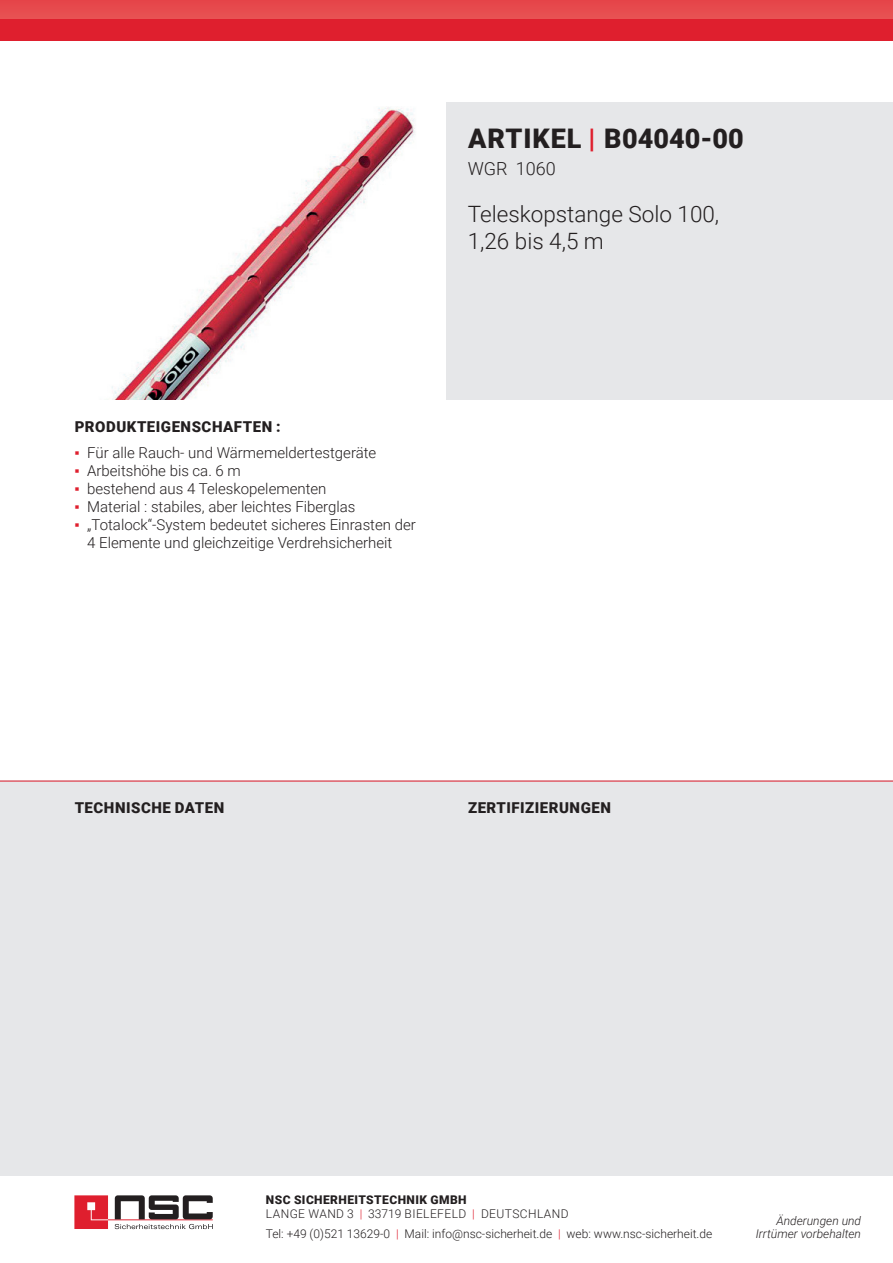
<style>
.page{position:relative;width:893px;height:1263px;background:#fff}
.page>*{position:absolute;margin:0;border:0;box-sizing:border-box;transform-origin:0 0}
.t1{font:900 27px "Roboto";letter-spacing:.015em;color:#231f20}
.t2{font:300 22.5px/27px "Roboto";color:#231f20}
.t3{font:300 18px "Roboto";color:#231f20}
.t4{font:300 15px/18px "Roboto";color:#231f20}
.t5{font:900 15px "Roboto";letter-spacing:.035em;color:#231f20}
.t6{font:300 12px "Roboto";color:#231f20}
.t7{font:300 12px/13.5px "Roboto";letter-spacing:.035em;color:#231f20}
.t8{font:italic 300 12px/13.5px "Roboto";color:#231f20;text-align:right}
.s1{color:#df1f2e}
.s2{font-family:"Arial Narrow";font-weight:400;color:#df1f2e}
.s3{font-weight:900}
</style>
<div class="page">
<div style="left:0;top:781px;width:893px;height:395px;background:#e6e7e9"></div>
<div style="left:446px;top:102px;width:447px;height:298px;background:#e6e7e9"></div>
<hr style="left:0;top:781px;width:893px;height:1px;background:#df1f2e">
<div style="left:0;top:0;width:893px;height:40px;background:#df1f2e"></div>
<div style="left:0;top:0;width:893px;height:19px;background:#e64b4e"></div>
<svg style="left:74px;top:1195px;width:139px;height:34px"></svg>
<img style="left:112px;top:107px;width:303px;height:293px">
<h1 class="t1" style="left:468px;top:119px;width:277px">ARTIKEL <span class="s1">|</span> B04040-00</h1>
<p class="t3" style="left:468px;top:156px;width:90px">WGR 1060</p>
<h2 class="t2" style="left:468px;top:199px;width:253px">Teleskopstange Solo 100,<br>1,26 bis 4,5 m</h2>
<p class="t5" style="left:75px;top:416px;width:208px">PRODUKTEIGENSCHAFTEN :</p>
<p class="t4" style="left:74px;top:443px;width:303px"><span class="s2">▪</span><span class="s1">▪</span> Für alle Rauch- und Wärmemeldertestgeräte</p>
<p class="t4" style="left:74px;top:461px;width:168px"><span class="s2">▪</span><span class="s1">▪</span> Arbeitshöhe bis ca. 6 m</p>
<p class="t4" style="left:74px;top:479px;width:254px"><span class="s2">▪</span><span class="s1">▪</span> bestehend aus 4 Teleskopelementen</p>
<p class="t4" style="left:74px;top:497px;width:283px"><span class="s2">▪</span><span class="s1">▪</span> Material : stabiles, aber leichtes Fiberglas</p>
<p class="t4" style="left:87px;top:515px;width:330px;text-indent:-13px"><span class="s2">▪</span><span class="s1">▪</span> „Totalock“-System bedeutet sicheres Einrasten der<br>4 Elemente und gleichzeitige Verdrehsicherheit</p>
<p class="t5" style="left:75px;top:797px;width:151px">TECHNISCHE DATEN</p>
<p class="t5" style="left:468px;top:797px;width:144px">ZERTIFIZIERUNGEN</p>
<p class="t7" style="left:266px;top:1193px;width:304px"><span class="s3">NSC SICHERHEITSTECHNIK GMBH<br></span>LANGE WAND 3 <span class="s1">|</span> 33719 BIELEFELD <span class="s1">|</span> DEUTSCHLAND</p>
<p class="t6" style="left:266px;top:1225px;width:448px">Tel: +49 (0)521 13629-0 <span class="s1">|</span> Mail: info@nsc-sicherheit.de <span class="s1">|</span> web: www.nsc-sicherheit.de</p>
<p class="t8" style="left:756px;top:1213px;width:107px">Änderungen und<br>Irrtümer vorbehalten</p>
</div>
